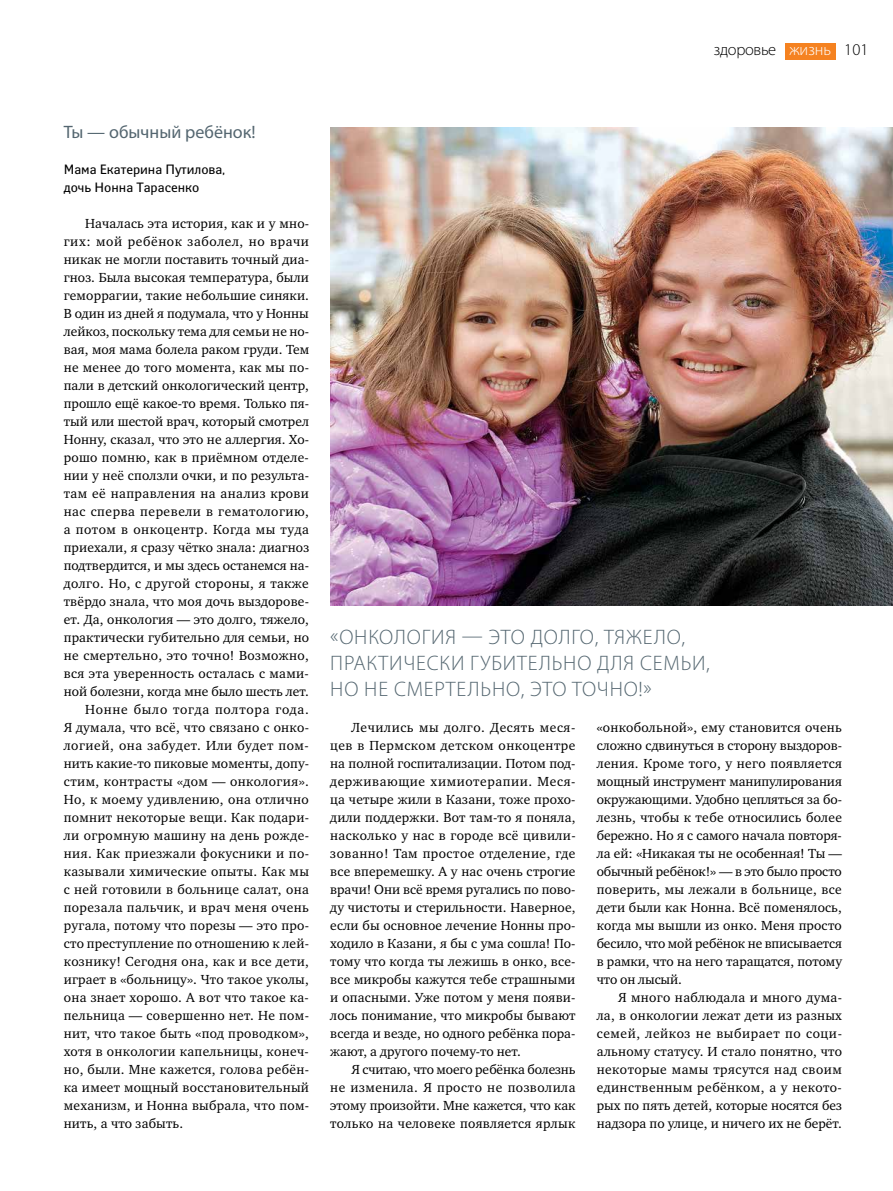
<style>
.page{position:relative;width:893px;height:1191px;background:#fff}
.page>*{position:absolute;margin:0;border:0;box-sizing:border-box;transform-origin:0 0}
.t1{font:300 21px/25.5px "Myriad Pro";letter-spacing:.04em;color:#546670}
.t2{font:18px "Myriad Pro";color:#546670}
.t3{font:300 16.5px "Myriad Pro";color:#fff}
.t4{font:300 16.5px "Myriad Pro";letter-spacing:-.02em;color:#000}
.t5{font:13.5px/18px "Charter ITC";letter-spacing:.02em;color:#000;text-align:justify}
.t6{font:13.5px "Charter ITC";color:#000}
.t7{font:13.5px "Charter ITC";letter-spacing:.04em;color:#000}
.t8{font:13.5px/18px "Yanus";color:#000}
.t9{font:13.5px "Charter ITC";letter-spacing:.045em;color:#000}
.t10{font:13.5px "Charter ITC";letter-spacing:.055em;color:#000}
.s1{color:#000}
</style>
<div class="page">
<div style="left:785px;top:43px;width:50px;height:16px;background:#f58220"></div>
<img style="left:330px;top:128px;width:563px;height:478px">
<p class="t4" style="left:714px;top:40px;width:64px">здоровье</p>
<p class="t3" style="left:789px;top:40px;width:81px">жизнь <span class="s1">101</span></p>
<h2 class="t2" style="left:64px;top:121px;width:193px">Ты — обычный ребёнок!</h2>
<p class="t8" style="left:64px;top:160px;width:163px">Мама Екатерина Путилова, дочь Нонна Тарасенко</p>
<p class="t5" style="left:85px;top:214px;width:225px">Началась эта история, как и у мно-</p>
<p class="t9" style="left:64px;top:233px;width:247px">гих: мой ребёнок заболел, но врачи</p>
<p class="t5" style="left:64px;top:250px;width:247px">никак не могли поставить точный диа-</p>
<p class="t5" style="left:64px;top:268px;width:247px">гноз. Была высокая температура, были</p>
<p class="t5" style="left:64px;top:286px;width:247px">геморрагии, такие небольшие синяки.</p>
<p class="t6" style="left:64px;top:305px;width:247px">В один из дней я подумала, что у Нонны</p>
<p class="t6" style="left:64px;top:323px;width:247px">лейкоз, поскольку тема для семьи не но-</p>
<p class="t5" style="left:64px;top:340px;width:247px">вая, моя мама болела раком груди. Тем</p>
<p class="t5" style="left:64px;top:358px;width:247px">не менее до того момента, как мы по-</p>
<p class="t5" style="left:64px;top:376px;width:247px">пали в детский онкологический центр,</p>
<p class="t6" style="left:64px;top:395px;width:247px">прошло ещё какое-то время. Только пя-</p>
<p class="t6" style="left:64px;top:413px;width:247px">тый или шестой врач, который смотрел</p>
<p class="t5" style="left:64px;top:430px;width:247px">Нонну, сказал, что это не аллергия. Хо-</p>
<p class="t5" style="left:64px;top:448px;width:247px">рошо помню, как в приёмном отделе-</p>
<p class="t5" style="left:64px;top:466px;width:247px">нии у неё сползли очки, и по результа-</p>
<p class="t5" style="left:64px;top:484px;width:247px">там её направления на анализ крови</p>
<p class="t5" style="left:64px;top:502px;width:247px">нас сперва перевели в гематологию,</p>
<p class="t7" style="left:64px;top:521px;width:247px">а потом в онкоцентр. Когда мы туда</p>
<p class="t5" style="left:64px;top:538px;width:247px">приехали, я сразу чётко знала: диагноз</p>
<p class="t6" style="left:64px;top:557px;width:247px">подтвердится, и мы здесь останемся на-</p>
<p class="t5" style="left:64px;top:574px;width:247px">долго. Но, с другой стороны, я также</p>
<p class="t5" style="left:64px;top:592px;width:247px">твёрдо знала, что моя дочь выздорове-</p>
<p class="t5" style="left:64px;top:610px;width:247px">ет. Да, онкология — это долго, тяжело,</p>
<p class="t5" style="left:64px;top:628px;width:247px">практически губительно для семьи, но</p>
<p class="t5" style="left:64px;top:646px;width:247px">не смертельно, это точно! Возможно,</p>
<p class="t5" style="left:64px;top:664px;width:247px">вся эта уверенность осталась с мами-</p>
<p class="t6" style="left:64px;top:682px;width:247px">ной болезни, когда мне было шесть лет.</p>
<p class="t10" style="left:85px;top:700px;width:225px">Нонне было тогда полтора года.</p>
<p class="t5" style="left:64px;top:718px;width:247px">Я думала, что всё, что связано с онко-</p>
<p class="t7" style="left:64px;top:736px;width:247px">логией, она забудет. Или будет пом-</p>
<p class="t5" style="left:64px;top:754px;width:247px">нить какие-то пиковые моменты, допу-</p>
<p class="t5" style="left:64px;top:772px;width:247px">стим, контрасты «дом — онкология».</p>
<p class="t5" style="left:64px;top:790px;width:247px">Но, к моему удивлению, она отлично</p>
<p class="t5" style="left:64px;top:808px;width:247px">помнит некоторые вещи. Как подари-</p>
<p class="t5" style="left:64px;top:826px;width:247px">ли огромную машину на день рожде-</p>
<p class="t5" style="left:64px;top:844px;width:247px">ния. Как приезжали фокусники и по-</p>
<p class="t5" style="left:64px;top:862px;width:247px">казывали химические опыты. Как мы</p>
<p class="t5" style="left:64px;top:880px;width:247px">с ней готовили в больнице салат, она</p>
<p class="t5" style="left:64px;top:898px;width:247px">порезала пальчик, и врач меня очень</p>
<p class="t5" style="left:64px;top:916px;width:247px">ругала, потому что порезы — это про-</p>
<p class="t5" style="left:64px;top:934px;width:247px">сто преступление по отношению к лей-</p>
<p class="t5" style="left:64px;top:952px;width:247px">кознику! Сегодня она, как и все дети,</p>
<p class="t5" style="left:64px;top:970px;width:247px">играет в «больницу». Что такое уколы,</p>
<p class="t5" style="left:64px;top:988px;width:247px">она знает хорошо. А вот что такое ка-</p>
<p class="t5" style="left:64px;top:1006px;width:247px">пельница — совершенно нет. Не пом-</p>
<p class="t5" style="left:64px;top:1024px;width:247px">нит, что такое быть «под проводком»,</p>
<p class="t5" style="left:64px;top:1042px;width:247px">хотя в онкологии капельницы, конеч-</p>
<p class="t5" style="left:64px;top:1060px;width:247px">но, были. Мне кажется, голова ребён-</p>
<p class="t5" style="left:64px;top:1078px;width:247px">ка имеет мощный восстановительный</p>
<p class="t5" style="left:64px;top:1096px;width:247px">механизм, и Нонна выбрала, что пом-</p>
<p class="t5" style="left:64px;top:1114px;width:121px">нить, а что забыть.</p>
<h1 class="t1" style="left:330px;top:624px;width:381px">«ОНКОЛОГИЯ — ЭТО ДОЛГО, ТЯЖЕЛО,<br>ПРАКТИЧЕСКИ ГУБИТЕЛЬНО ДЛЯ СЕМЬИ,<br>НО НЕ СМЕРТЕЛЬНО, ЭТО ТОЧНО!»</h1>
<p class="t5" style="left:330px;top:718px;width:247px;text-indent:21px">Лечились мы долго. Десять меся&shy;цев в Пермском детском онкоцентре на полной госпитализации. Потом под&shy;держивающие химиотерапии. Меся&shy;ца четыре жили в Казани, тоже прохо&shy;дили поддержки. Вот там-то я поняла, насколько у нас в городе всё цивили&shy;зованно! Там простое отделение, где все вперемешку. А у нас очень строгие врачи! Они всё время ругались по пово&shy;ду чистоты и стерильности. Наверное, если бы основное лечение Нонны про&shy;ходило в Казани, я бы с ума сошла! По&shy;тому что когда ты лежишь в онко, все&shy;все микробы кажутся тебе страшными и опасными. Уже потом у меня появи&shy;лось понимание, что микробы бывают всегда и везде, но одного ребёнка пора&shy;жают, а другого почему-то нет.</p>
<p class="t5" style="left:330px;top:1060px;width:247px;text-indent:21px">Я считаю, что моего ребёнка болезнь не изменила. Я просто не позволила этому произойти. Мне кажется, что как только на человеке появляется ярлык</p>
<p class="t5" style="left:597px;top:718px;width:247px">«онкобольной», ему становится очень сложно сдвинуться в сторону выздоров&shy;ления. Кроме того, у него появляется мощный инструмент манипулирования окружающими. Удобно цепляться за бо&shy;лезнь, чтобы к тебе относились более бережно. Но я с самого начала повторя&shy;ла ей: «Никакая ты не особенная! Ты — обычный ребёнок!» — в это было просто поверить, мы лежали в больнице, все дети были как Нонна. Всё поменялось, когда мы вышли из онко. Меня просто бесило, что мой ребёнок не вписывается в рамки, что на него таращатся, потому что он лысый.</p>
<p class="t5" style="left:597px;top:988px;width:247px;text-indent:21px">Я много наблюдала и много дума&shy;ла, в онкологии лежат дети из разных семей, лейкоз не выбирает по соци&shy;альному статусу. И стало понятно, что некоторые мамы трясутся над своим единственным ребёнком, а у некото&shy;рых по пять детей, которые носятся без надзора по улице, и ничего их не берёт.</p>
</div>
